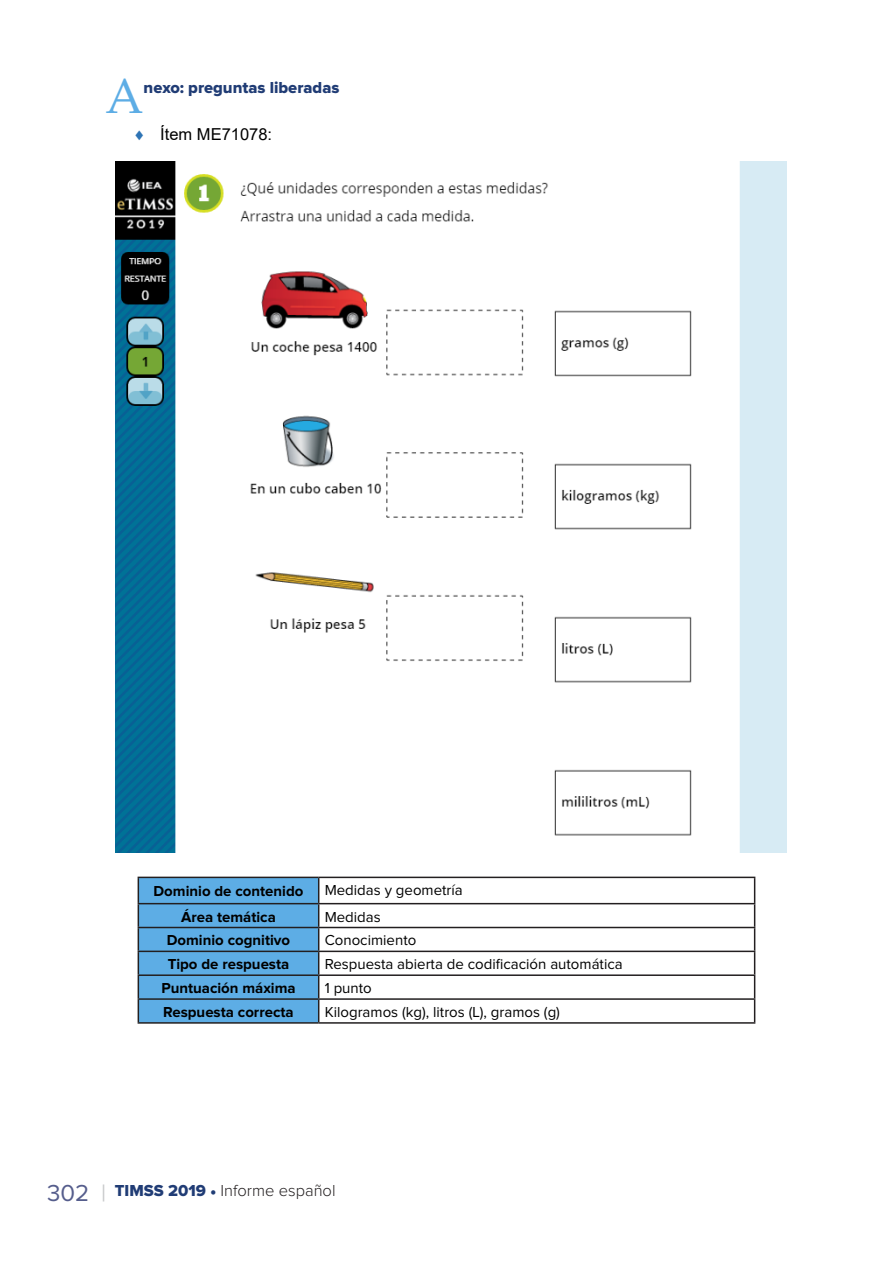
<style>
.page{position:relative;width:893px;height:1263px;background:#fff}
.page>*{position:absolute;margin:0;border:0;box-sizing:border-box;transform-origin:0 0}
.t1{font:49.05px "Palatino Linotype";color:#5dade5}
.t2{font:24px "Proxima Nova";color:#c7c8ca}
.t3{font:300 16.5px "Proxima Nova";color:#231f20}
.t4{font:16.5px "Proxima Nova Extrabld";color:#203c75}
.t5{font:16.5px "Arial";color:#000}
.t6{font:15px "Proxima Nova";color:#000}
.t7{font:700 15px "Proxima Nova";color:#000}
.s1{color:#2e74b5}
.s2{font-weight:400;font-size:24px;color:#555d8c}
.s3{font-family:"Proxima Nova Extrabld";font-weight:400;color:#203c75}
.s4{font-family:"Minion Pro";font-weight:400;color:#203c75}
</style>
<div class="page">
<img style="left:116px;top:162px;width:671px;height:691px">
<hr style="left:319px;top:877px;width:436px;height:1px;background:#231f20">
<hr style="left:319px;top:903px;width:436px;height:1px;background:#231f20">
<hr style="left:319px;top:927px;width:436px;height:1px;background:#231f20">
<hr style="left:319px;top:950px;width:436px;height:2px;background:#231f20">
<hr style="left:319px;top:974px;width:436px;height:2px;background:#231f20">
<hr style="left:319px;top:998px;width:436px;height:2px;background:#231f20">
<svg style="left:138px;top:877px;width:181px;height:145px;background:#58a2d6"></svg>
<svg style="left:754px;top:878px;width:1px;height:144px"></svg>
<hr style="left:138px;top:1022px;width:181px;height:2px;background:#231f20">
<hr style="left:319px;top:1022px;width:436px;height:2px;background:#231f20">
<h1 class="t1" style="left:105px;top:61px;width:40px">A</h1>
<p class="t4" style="left:144px;top:80px;width:197px">nexo: preguntas liberadas</p>
<p class="t5" style="left:133px;top:123px;width:140px"><span class="s1">♦</span> Ítem ME71078:</p>
<p class="t7" style="left:154px;top:884px;width:151px">Dominio de contenido</p>
<p class="t6" style="left:325px;top:883px;width:140px">Medidas y geometría</p>
<p class="t7" style="left:181px;top:910px;width:96px">Área temática</p>
<p class="t6" style="left:325px;top:910px;width:58px">Medidas</p>
<p class="t7" style="left:167px;top:933px;width:125px">Dominio cognitivo</p>
<p class="t6" style="left:325px;top:933px;width:93px">Conocimiento</p>
<p class="t7" style="left:168px;top:957px;width:123px">Tipo de respuesta</p>
<p class="t6" style="left:325px;top:957px;width:300px">Respuesta abierta de codificación automática</p>
<p class="t7" style="left:161px;top:981px;width:136px">Puntuación máxima</p>
<p class="t6" style="left:325px;top:981px;width:49px">1 punto</p>
<p class="t7" style="left:163px;top:1005px;width:132px">Respuesta correcta</p>
<p class="t6" style="left:325px;top:1005px;width:237px">Kilogramos (kg), litros (L), gramos (g)</p>
<h2 class="t2" style="left:101px;top:1182px;width:7px">|</h2>
<p class="t3" style="left:47px;top:1181px;width:290px"><span class="s2">302</span> <span class="s3">TIMSS 2019</span> <span class="s4">•</span> Informe español</p>
</div>
